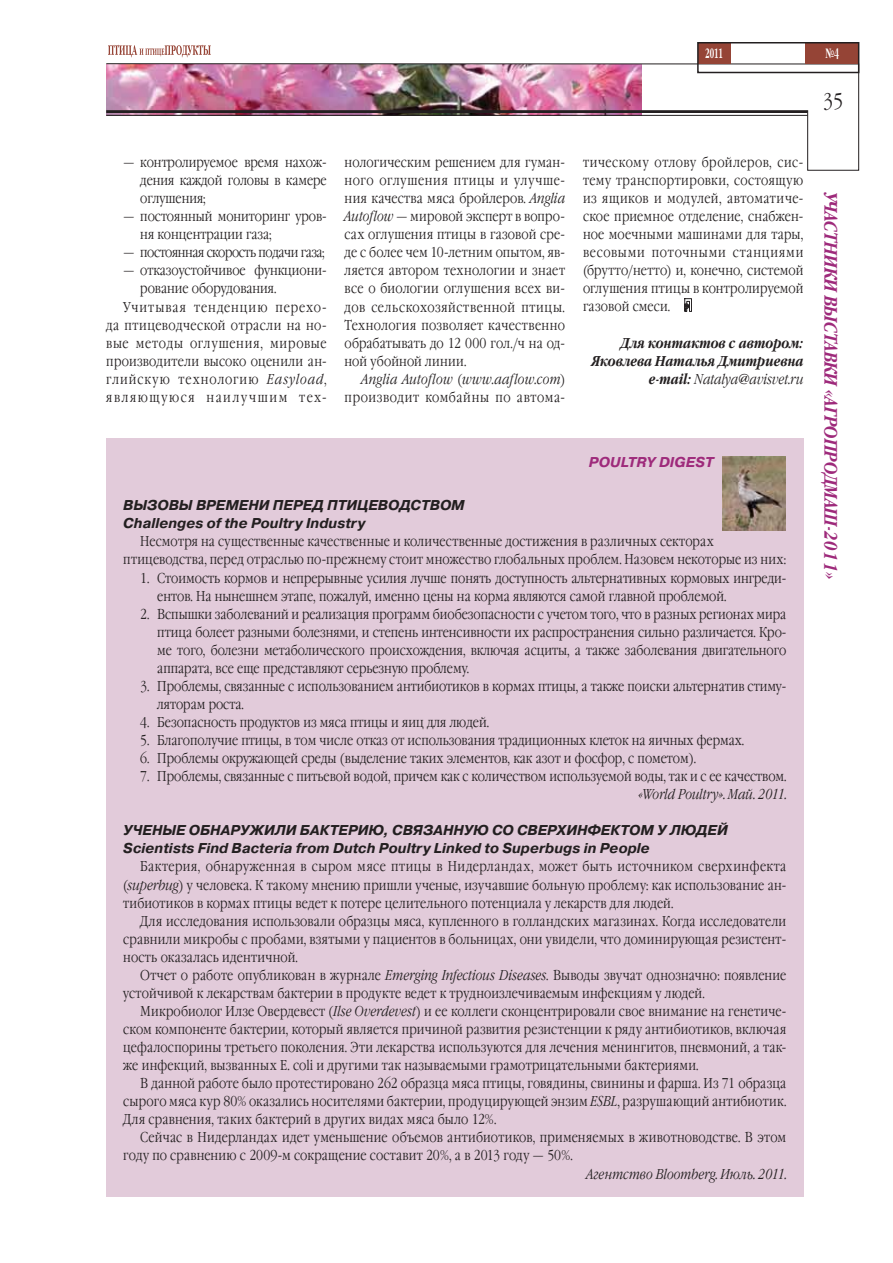
<style>
.page{position:relative;width:893px;height:1263px;background:#fff}
.page>*{position:absolute;margin:0;border:0;box-sizing:border-box;transform-origin:0 0}
.t1{font:300 21px "Garamond Narrow C";color:#231f20}
.t2{font:italic 700 18px "Garamond Narrow C";letter-spacing:.01em;color:#9e2a7b}
.t3{font:300 14.25px/18px "Garamond Narrow C";color:#231f20;text-align:justify}
.t4{font:italic 700 14.25px/18px "Pragmatica C";letter-spacing:.005em;color:#231f20}
.t5{font:300 14.25px/18px "Garamond Narrow C";letter-spacing:.045em;color:#231f20;text-align:right}
.t6{font:italic 700 14.25px/18px "Garamond Narrow C";letter-spacing:.015em;color:#231f20;text-align:right}
.t7{font:italic 300 14.25px "Garamond Narrow C";letter-spacing:.01em;color:#231f20}
.t8{font:300 14.25px "Garamond Narrow C";letter-spacing:-.03em;color:#231f20}
.t9{font:300 14.25px "Garamond Narrow C";letter-spacing:.02em;color:#231f20}
.t10{font:300 14.25px "Garamond Narrow C";letter-spacing:.035em;color:#231f20}
.t11{font:300 14.25px "Garamond Narrow C";letter-spacing:.075em;color:#231f20}
.t12{font:300 14.25px "Garamond Narrow C";letter-spacing:.07em;color:#231f20}
.t13{font:300 14.25px "Garamond Narrow C";letter-spacing:.11em;color:#231f20}
.t14{font:italic 700 14.25px "Pragmatica C";letter-spacing:.01em;color:#9e2a7b}
.t15{font:700 13.5px "Garamond Narrow C";color:#fff;scale:.67 1}
.s1{font-style:italic}
.s2{font-weight:300}
</style>
<div class="page">
<svg style="left:108px;top:45px;width:103px;height:12px"></svg>
<img style="left:106px;top:63px;width:753px;height:108px">
<hr style="left:106px;top:115px;width:702px;height:1px;background:#231f20">
<hr style="left:106px;top:111px;width:702px;height:2px;background:#231f20">
<div style="left:698px;top:43px;width:32px;height:21px;background:#954436"></div>
<div style="left:805px;top:43px;width:54px;height:21px;background:#954436"></div>
<div style="left:697px;top:42px;width:162px;height:31px;border:2px solid #231f20"></div>
<svg style="left:684px;top:299px;width:8px;height:13px"></svg>
<div style="left:106px;top:438px;width:697px;height:759px;background:#e2cbda"></div>
<img style="left:722px;top:457px;width:64px;height:74px">
<p class="t15" style="left:705px;top:46px;width:28px">2011</p>
<p class="t15" style="left:825px;top:46px;width:21px">№4</p>
<h1 class="t1" style="left:823px;top:89px;width:22px">35</h1>
<p class="t3" style="left:140px;top:154px;width:188px;text-indent:-17px">— контролируемое время нахож&shy;дения каждой головы в камере оглушения;</p>
<p class="t3" style="left:140px;top:208px;width:188px;text-indent:-17px">— постоянный мониторинг уров&shy;ня концентрации газа;</p>
<p class="t8" style="left:123px;top:245px;width:203px">— постоянная скорость подачи газа;</p>
<p class="t3" style="left:123px;top:262px;width:205px">— отказоустойчивое функциони-</p>
<p class="t3" style="left:140px;top:280px;width:138px">рование оборудования.</p>
<p class="t12" style="left:123px;top:299px;width:205px">Учитывая тенденцию перехо-</p>
<p class="t10" style="left:106px;top:317px;width:222px">да птицеводческой отрасли на но-</p>
<p class="t5" style="left:106px;top:334px;width:222px">вые методы оглушения, мировые</p>
<p class="t9" style="left:106px;top:353px;width:222px">производители высоко оценили ан-</p>
<p class="t11" style="left:106px;top:371px;width:222px">глийскую технологию <span class="s1">Easyload</span>,</p>
<p class="t13" style="left:106px;top:389px;width:222px">являющуюся наилучшим тех-</p>
<p class="t3" style="left:345px;top:154px;width:222px">нологическим решением для гуман&shy;ного оглушения птицы и улучше&shy;ния качества мяса бройлеров. <span class="s1">Anglia Autoflow</span> — мировой эксперт в вопро&shy;сах оглушения птицы в газовой сре&shy;де с более чем 10-летним опытом, яв&shy;ляется автором технологии и знает все о биологии оглушения всех ви&shy;дов сельскохозяйственной птицы.<br>Технология позволяет качественно обрабатывать до 12 000 гол./ч на од&shy;ной убойной линии.</p>
<p class="t5" style="left:345px;top:370px;width:222px"><span class="s1">Anglia Autoflow</span> (<span class="s1">www.aaflow.com</span>) производит комбайны по автома-</p>
<p class="t3" style="left:583px;top:154px;width:222px">тическому отлову бройлеров, cис&shy;тему транспортировки, состоящую из ящиков и модулей, автоматиче&shy;ское приемное отделение, снабжен&shy;ное моечными машинами для тары, весовыми поточными станциями (брутто/нетто) и, конечно, системой оглушения птицы в контролируемой газовой смеси.</p>
<p class="t6" style="left:592px;top:335px;width:213px">Для контактов с автором:<br>Яковлева Наталья Дмитриевна e-mail: <span class="s2">Natalya@avisvet.ru</span></p>
<p class="t14" style="left:589px;top:454px;width:127px">POULTRY DIGEST</p>
<p class="t4" style="left:123px;top:496px;width:343px">ВЫЗОВЫ ВРЕМЕНИ ПЕРЕД ПТИЦЕВОДСТВОМ<br>Challenges of the Poultry Industry</p>
<p class="t3" style="left:123px;top:533px;width:664px;text-indent:17px">Несмотря на существенные качественные и количественные достижения в различных секторах птицеводства, перед отраслью по-прежнему стоит множество глобальных проблем. Назовем некоторые из них:</p>
<p class="t3" style="left:157px;top:569px;width:631px;text-indent:-17px">1. Стоимость кормов и непрерывные усилия лучше понять доступность альтернативных кормовых ингреди&shy;ентов. На нынешнем этапе, пожалуй, именно цены на корма являются самой главной проблемой.</p>
<p class="t3" style="left:157px;top:605px;width:631px;text-indent:-17px">2. Вспышки заболеваний и реализация программ биобезопасности с учетом того, что в разных регионах мира птица болеет разными болезнями, и степень интенсивности их распространения сильно различается. Кро&shy;ме того, болезни метаболического происхождения, включая асциты, а также заболевания двигательного аппарата, все еще представляют серьезную проблему.</p>
<p class="t3" style="left:157px;top:678px;width:630px;text-indent:-17px">3. Проблемы, связанные с использованием антибиотиков в кормах птицы, а также поиски альтернатив стиму&shy;ляторам роста.</p>
<p class="t3" style="left:140px;top:714px;width:350px">4. Безопасность продуктов из мяса птицы и яиц для людей.</p>
<p class="t3" style="left:140px;top:732px;width:605px">5. Благополучие птицы, в том числе отказ от использования традиционных клеток на яичных фермах.</p>
<p class="t3" style="left:140px;top:750px;width:557px">6. Проблемы окружающей среды (выделение таких элементов, как азот и фосфор, с пометом).</p>
<p class="t3" style="left:140px;top:768px;width:648px">7. Проблемы, связанные с питьевой водой, причем как с количеством используемой воды, так и с ее качеством.</p>
<p class="t7" style="left:638px;top:787px;width:150px">«World Poultry». Май. 2011.</p>
<p class="t4" style="left:123px;top:822px;width:606px">УЧЕНЫЕ ОБНАРУЖИЛИ БАКТЕРИЮ, СВЯЗАННУЮ СО СВЕРХИНФЕКТОМ У ЛЮДЕЙ<br>Scientists Find Bacteria from Dutch Poultry Linked to Superbugs in People</p>
<p class="t3" style="left:123px;top:858px;width:665px;text-indent:17px">Бактерия, обнаруженная в сыром мясе птицы в Нидерландах, может быть источником сверхинфекта (<span class="s1">superbug</span>) у человека. К такому мнению пришли ученые, изучавшие больную проблему: как использование ан&shy;тибиотиков в кормах птицы ведет к потере целительного потенциала у лекарств для людей.</p>
<p class="t3" style="left:123px;top:912px;width:665px;text-indent:17px">Для исследования использовали образцы мяса, купленного в голландских магазинах. Когда исследователи сравнили микробы с пробами, взятыми у пациентов в больницах, они увидели, что доминирующая резистент&shy;ность оказалась идентичной.</p>
<p class="t3" style="left:123px;top:966px;width:664px;text-indent:17px">Отчет о работе опубликован в журнале <span class="s1">Emerging Infectious Diseases</span>. Выводы звучат однозначно: появление устойчивой к лекарствам бактерии в продукте ведет к трудноизлечиваемым инфекциям у людей.</p>
<p class="t3" style="left:123px;top:1003px;width:664px;text-indent:17px">Микробиолог Илзе Овердевест (<span class="s1">Ilse Overdevest</span>) и ее коллеги сконцентрировали свое внимание на генетиче&shy;ском компоненте бактерии, который является причиной развития резистенции к ряду антибиотиков, включая цефалоспорины третьего поколения. Эти лекарства используются для лечения менингитов, пневмоний, а так&shy;же инфекций, вызванных E. coli и другими так называемыми грамотрицательными бактериями.</p>
<p class="t3" style="left:123px;top:1075px;width:664px;text-indent:17px">В данной работе было протестировано 262 образца мяса птицы, говядины, свинины и фарша. Из 71 образца сырого мяса кур 80% оказались носителями бактерии, продуцирующей энзим <span class="s1">ESBL</span>, разрушающий антибиотик.<br>Для сравнения, таких бактерий в других видах мяса было 12%.</p>
<p class="t3" style="left:123px;top:1129px;width:664px;text-indent:17px">Сейчас в Нидерландах идет уменьшение объемов антибиотиков, применяемых в животноводстве. В этом году по сравнению с 2009-м сокращение составит 20%, а в 2013 году — 50%.</p>
<p class="t7" style="left:586px;top:1166px;width:201px">Агентство Bloomberg. Июль. 2011.</p>
<p class="t2" style="left:841px;top:192px;width:390px;rotate:90deg">УЧАСТНИКИ ВЫСТАВКИ «АГРОПРОДМАШ-2011»</p>
</div>
